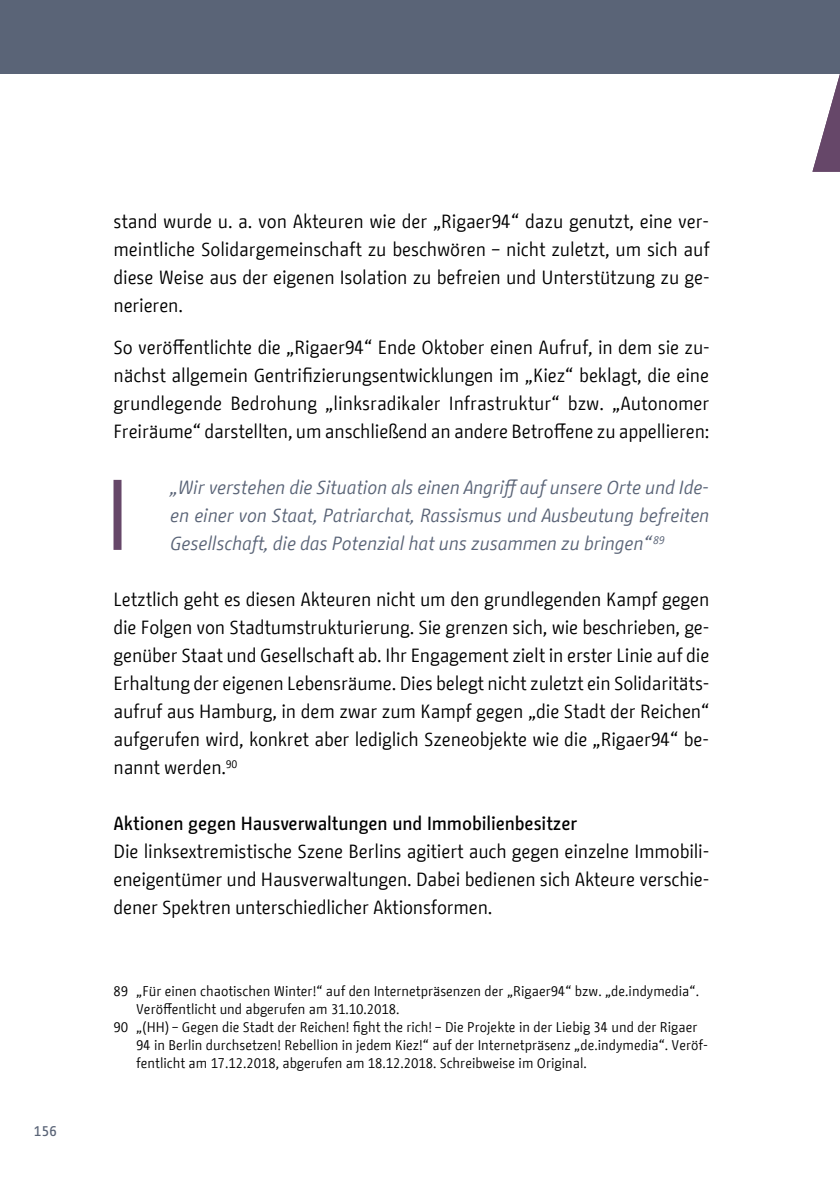
<style>
.page{position:relative;width:840px;height:1191px;background:#fff}
.page>*{position:absolute;margin:0;border:0;box-sizing:border-box;transform-origin:0 0}
.t1{font:19px/28px "BMF Change";letter-spacing:-.01em;color:#000;text-align:justify}
.t2{font:italic 19px/28px "BMF Change";letter-spacing:-.01em;color:#5a6477;text-align:justify}
.t3{font:500 19px "BMF Change";letter-spacing:-.005em;color:#000}
.t4{font:14px "BMF Change";color:#000}
.t5{font:500 14px "BMF Change";color:#5a6477}
</style>
<div class="page">
<div style="left:0;top:0;width:839px;height:74px;background:#5a6477"></div>
<div style="left:113px;top:480px;width:8px;height:70px;background:#664769"></div>
<svg style="left:812px;top:77px;width:27px;height:95px"></svg>
<p class="t5" style="left:34px;top:1121px;width:24px">156</p>
<p class="t1" style="left:113px;top:207px;width:597px">stand wurde u. a. von Akteuren wie der „Rigaer94“ dazu genutzt, eine ver&shy;meintliche Solidargemeinschaft zu beschwören – nicht zuletzt, um sich auf diese Weise aus der eigenen Isolation zu befreien und Unterstützung zu ge&shy;nerieren.</p>
<p class="t1" style="left:113px;top:333px;width:597px">So veröffentlichte die „Rigaer94“ Ende Oktober einen Aufruf, in dem sie zu&shy;nächst allgemein Gentrifizierungsentwicklungen im „Kiez“ beklagt, die eine grundlegende Bedrohung „linksradikaler Infrastruktur“ bzw. „Autonomer Freiräume“ darstellten, um anschließend an andere Betroffene zu appellieren:</p>
<p class="t2" style="left:170px;top:473px;width:540px">„Wir verstehen die Situation als einen Angriff auf unsere Orte und Ide&shy;en einer von Staat, Patriarchat, Rassismus und Ausbeutung befreiten Gesellschaft, die das Potenzial hat uns zusammen zu bringen“<sup>89</sup></p>
<p class="t1" style="left:113px;top:585px;width:597px">Letztlich geht es diesen Akteuren nicht um den grundlegenden Kampf gegen die Folgen von Stadtumstrukturierung. Sie grenzen sich, wie beschrieben, ge&shy;genüber Staat und Gesellschaft ab. Ihr Engagement zielt in erster Linie auf die Erhaltung der eigenen Lebensräume. Dies belegt nicht zuletzt ein Solidaritäts&shy;aufruf aus Hamburg, in dem zwar zum Kampf gegen „die Stadt der Reichen“ aufgerufen wird, konkret aber lediglich Szeneobjekte wie die „Rigaer94“ be&shy;nannt werden.<sup>90</sup></p>
<p class="t3" style="left:113px;top:810px;width:465px">Aktionen gegen Hausverwaltungen und Immobilienbesitzer</p>
<p class="t1" style="left:113px;top:837px;width:597px">Die linksextremistische Szene Berlins agitiert auch gegen einzelne Immobili&shy;eneigentümer und Hausverwaltungen. Dabei bedienen sich Akteure verschie&shy;dener Spektren unterschiedlicher Aktionsformen.</p>
<p class="t4" style="left:113px;top:981px;width:586px">89 „Für einen chaotischen Winter!“ auf den Internetpräsenzen der „Rigaer94“ bzw. „de.indymedia“.</p>
<p class="t4" style="left:136px;top:999px;width:264px">Veröffentlicht und abgerufen am 31.10.2018.</p>
<p class="t4" style="left:113px;top:1017px;width:585px">90 „(HH) – Gegen die Stadt der Reichen! fight the rich! – Die Projekte in der Liebig 34 und der Rigaer</p>
<p class="t4" style="left:136px;top:1035px;width:573px">94 in Berlin durchsetzen! Rebellion in jedem Kiez!“ auf der Internetpräsenz „de.indymedia“. Veröf-</p>
<p class="t4" style="left:136px;top:1053px;width:452px">fentlicht am 17.12.2018, abgerufen am 18.12.2018. Schreibweise im Original.</p>
</div>
